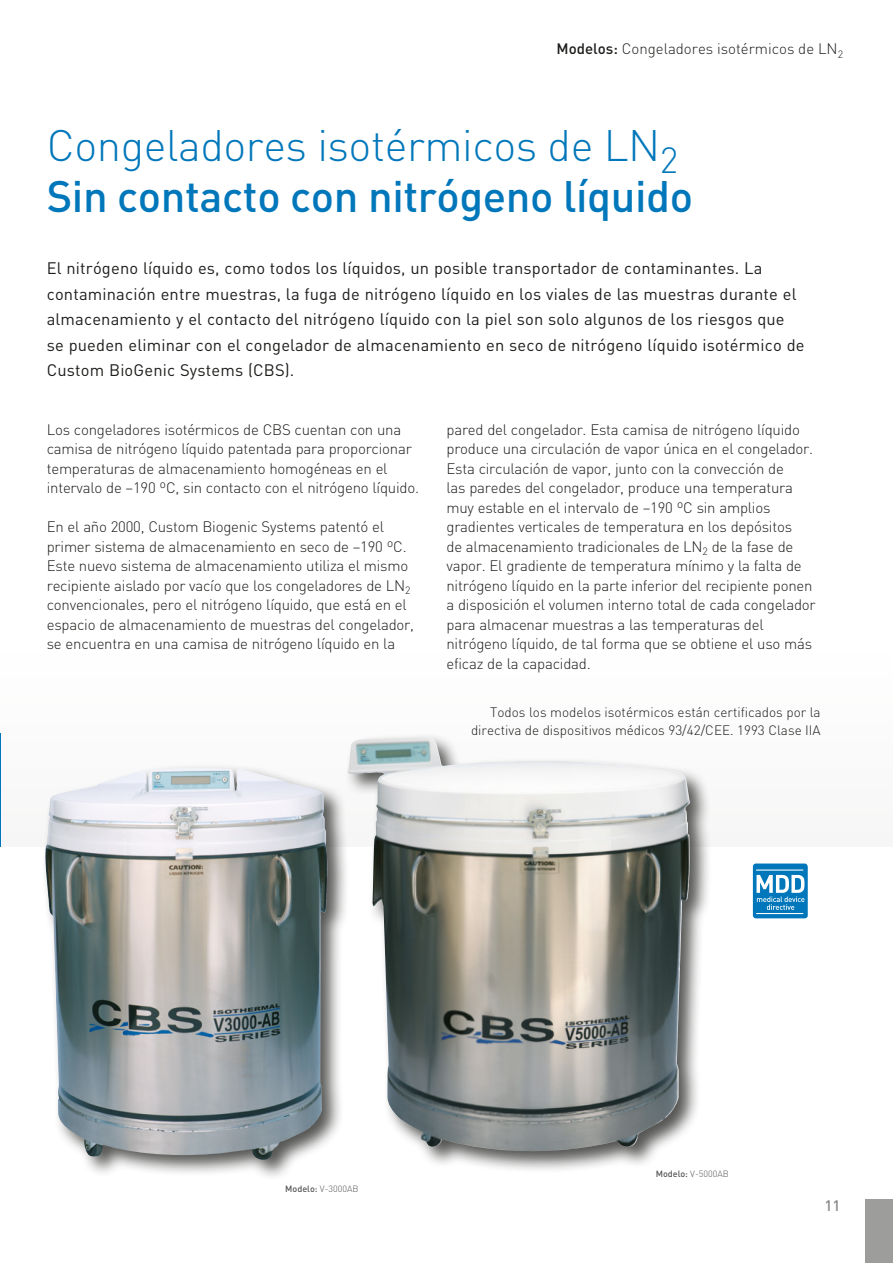
<style>
.page{position:relative;width:893px;height:1263px;background:#fff}
.page>*{position:absolute;margin:0;border:0;box-sizing:border-box;transform-origin:0 0}
.t1{font:500 43.5px/50.7px "DINOT";letter-spacing:-.01em;color:#0077ba}
.t2{font:16.5px/25.5px "DINOT";letter-spacing:.01em;color:#1d1d1b}
.t3{font:300 15px/19.5px "DINOT";letter-spacing:-.015em;color:#1d1d1b}
.t4{font:500 15px "DINOT";color:#878787}
.t5{font:300 13.5px/18px "DINOT";color:#1d1d1b;text-align:right}
.t6{font:300 9px "DINOT";color:#575756}
.s1{font-weight:500}
.s2{font-weight:300}
</style>
<div class="page">
<div style="left:866px;top:1199px;width:27px;height:64px;background:#9d9d9c"></div>
<svg style="left:753px;top:863px;width:55px;height:55px;background:#3c96ca"></svg>
<hr style="left:756px;top:869px;width:47px;height:2px;background:#fff">
<hr style="left:756px;top:913px;width:47px;height:1px;background:#fff">
<div style="left:344px;top:732px;width:368px;height:441px;background:#1d1d1b;opacity:.75"></div>
<img style="left:347px;top:737px;width:86px;height:410px">
<div style="left:41px;top:763px;width:308px;height:418px;background:#1d1d1b;opacity:.75"></div>
<img style="left:45px;top:770px;width:240px;height:390px">
<p class="t3" style="left:557px;top:39px;width:288px"><span class="s1">Modelos:</span> Congeladores isotérmicos de LN<sub>2</sub></p>
<h1 class="t1" style="left:47px;top:119px;width:648px"><span class="s2">Congeladores isotérmicos de LN</span><sub>2<br></sub>Sin contacto con nitrógeno líquido</h1>
<p class="t2" style="left:47px;top:255px;width:759px">El nitrógeno líquido es, como todos los líquidos, un posible transportador de contaminantes. La contaminación entre muestras, la fuga de nitrógeno líquido en los viales de las muestras durante el almacenamiento y el contacto del nitrógeno líquido con la piel son solo algunos de los riesgos que se pueden eliminar con el congelador de almacenamiento en seco de nitrógeno líquido isotérmico de Custom BioGenic Systems (CBS).</p>
<p class="t3" style="left:47px;top:419px;width:374px">Los congeladores isotérmicos de CBS cuentan con una camisa de nitrógeno líquido patentada para proporcionar temperaturas de almacenamiento homogéneas en el intervalo de –190 ºC, sin contacto con el nitrógeno líquido.</p>
<p class="t3" style="left:47px;top:517px;width:369px">En el año 2000, Custom Biogenic Systems patentó el primer sistema de almacenamiento en seco de –190 ºC.<br>Este nuevo sistema de almacenamiento utiliza el mismo recipiente aislado por vacío que los congeladores de LN<sub>2 </sub>convencionales, pero el nitrógeno líquido, que está en el espacio de almacenamiento de muestras del congelador, se encuentra en una camisa de nitrógeno líquido en la</p>
<p class="t3" style="left:446px;top:419px;width:371px">pared del congelador. Esta camisa de nitrógeno líquido produce una circulación de vapor única en el congelador.<br>Esta circulación de vapor, junto con la convección de<br>las paredes del congelador, produce una temperatura muy estable en el intervalo de –190 ºC sin amplios gradientes verticales de temperatura en los depósitos<br>de almacenamiento tradicionales de LN<sub>2</sub> de la fase de vapor. El gradiente de temperatura mínimo y la falta de nitrógeno líquido en la parte inferior del recipiente ponen a disposición el volumen interno total de cada congelador para almacenar muestras a las temperaturas del nitrógeno líquido, de tal forma que se obtiene el uso más eficaz de la capacidad.</p>
<p class="t5" style="left:471px;top:703px;width:351px">Todos los modelos isotérmicos están certificados por la directiva de dispositivos médicos 93/42/CEE. 1993 Clase IIA</p>
<p class="t6" style="left:285px;top:1183px;width:75px"><span class="s1">Modelo:</span> V-3000AB</p>
<p class="t6" style="left:656px;top:1168px;width:75px"><span class="s1">Modelo:</span> V-5000AB</p>
<p class="t4" style="left:824px;top:1196px;width:17px">11</p>
</div>
